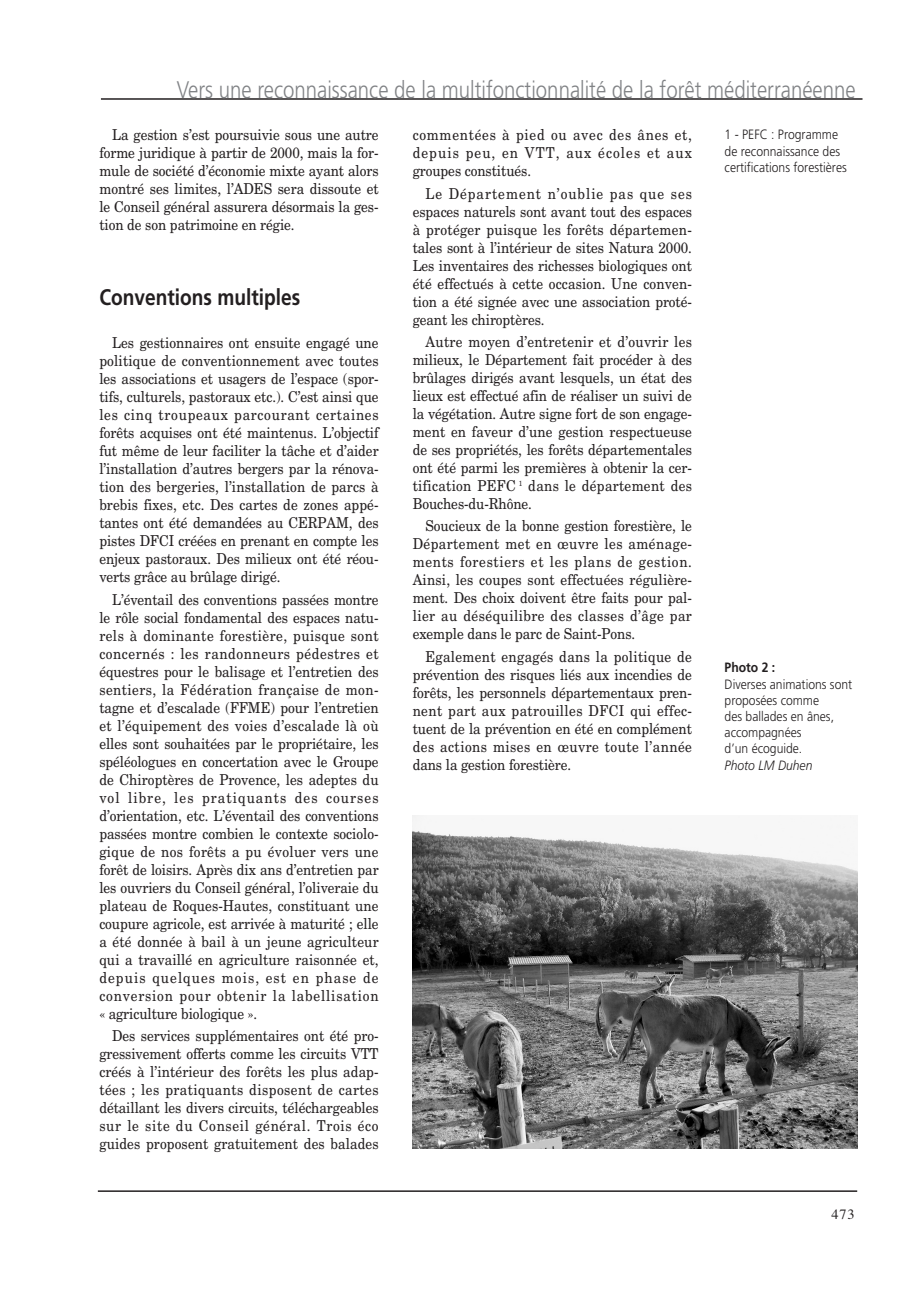
<style>
.page{position:relative;width:919px;height:1289px;background:#fff}
.page>*{position:absolute;margin:0;border:0;box-sizing:border-box;transform-origin:0 0}
.t1{font:300 24px "Frutiger";color:#808285;scale:.85 1}
.t2{font:700 22.5px "Frutiger";color:#231f20;scale:.85 1}
.t3{font:15px/18px "New Century Schlbk";letter-spacing:-.005em;color:#231f20;text-align:justify;scale:.9 1}
.t4{font:14.25px "Times";color:#231f20}
.t5{font:300 13.5px/16.2px "Frutiger";color:#231f20;scale:.9 1}
.t6{font:italic 300 13.5px "Frutiger";color:#231f20;scale:.9 1}
.t7{font:700 13.5px "Frutiger";color:#231f20;scale:.9 1}
</style>
<div class="page">
<hr style="left:98px;top:1190px;width:759px;height:1px;background:#231f20">
<hr style="left:101px;top:98px;width:761px;height:2px;background:#231f20">
<img style="left:412px;top:815px;width:445px;height:333px">
<h1 class="t1" style="left:177px;top:76px;width:800px">Vers une reconnaissance de la multifonctionnalité de la forêt méditerranéenne</h1>
<p class="t3" style="left:99px;top:126px;width:312px;text-indent:13px">La gestion s’est poursuivie sous une autre forme juridique à partir de 2000, mais la for&shy;mule de société d’économie mixte ayant alors montré ses limites, l’ADES sera dissoute et le Conseil général assurera désormais la ges&shy;tion de son patrimoine en régie.</p>
<p class="t3" style="left:412px;top:126px;width:312px">commentées à pied ou avec des ânes et, depuis peu, en VTT, aux écoles et aux groupes constitués.</p>
<p class="t3" style="left:412px;top:184px;width:312px;text-indent:13px">Le Département n’oublie pas que ses espaces naturels sont avant tout des espaces à protéger puisque les forêts départemen&shy;tales sont à l’intérieur de sites Natura 2000.<br>Les inventaires des richesses biologiques ont été effectués à cette occasion. Une conven&shy;tion a été signée avec une association proté&shy;geant les chiroptères.</p>
<p class="t3" style="left:412px;top:332px;width:312px;text-indent:13px">Autre moyen d’entretenir et d’ouvrir les milieux, le Département fait procéder à des brûlages dirigés avant lesquels, un état des lieux est effectué afin de réaliser un suivi de la végétation. Autre signe fort de son engage&shy;ment en faveur d’une gestion respectueuse de ses propriétés, les forêts départementales ont été parmi les premières à obtenir la cer&shy;tification PEFC <sup>1</sup> dans le département des Bouches-du-Rhône.</p>
<p class="t3" style="left:412px;top:516px;width:312px;text-indent:13px">Soucieux de la bonne gestion forestière, le Département met en œuvre les aménage&shy;ments forestiers et les plans de gestion.<br>Ainsi, les coupes sont effectuées régulière&shy;ment. Des choix doivent être faits pour pal&shy;lier au déséquilibre des classes d’âge par exemple dans le parc de Saint-Pons.</p>
<p class="t3" style="left:412px;top:647px;width:312px;text-indent:13px">Egalement engagés dans la politique de prévention des risques liés aux incendies de forêts, les personnels départementaux pren&shy;nent part aux patrouilles DFCI qui effec&shy;tuent de la prévention en été en complément des actions mises en œuvre toute l’année dans la gestion forestière.</p>
<p class="t5" style="left:724px;top:127px;width:137px">1 - PEFC : Programme de reconnaissance des certifications forestières</p>
<h2 class="t2" style="left:99px;top:284px;width:238px">Conventions multiples</h2>
<p class="t3" style="left:99px;top:333px;width:312px;text-indent:13px">Les gestionnaires ont ensuite engagé une politique de conventionnement avec toutes les associations et usagers de l’espace (spor&shy;tifs, culturels, pastoraux etc.). C’est ainsi que les cinq troupeaux parcourant certaines forêts acquises ont été maintenus. L’objectif fut même de leur faciliter la tâche et d’aider l’installation d’autres bergers par la rénova&shy;tion des bergeries, l’installation de parcs à brebis fixes, etc. Des cartes de zones appé&shy;tantes ont été demandées au CERPAM, des pistes DFCI créées en prenant en compte les enjeux pastoraux. Des milieux ont été réou&shy;verts grâce au brûlage dirigé.</p>
<p class="t3" style="left:99px;top:590px;width:312px;text-indent:13px">L’éventail des conventions passées montre le rôle social fondamental des espaces natu&shy;rels à dominante forestière, puisque sont concernés : les randonneurs pédestres et équestres pour le balisage et l’entretien des sentiers, la Fédération française de mon&shy;tagne et d’escalade (FFME) pour l’entretien et l’équipement des voies d’escalade là où elles sont souhaitées par le propriétaire, les spéléologues en concertation avec le Groupe de Chiroptères de Provence, les adeptes du vol libre, les pratiquants des courses d’orientation, etc. L’éventail des conventions passées montre combien le contexte sociolo&shy;gique de nos forêts a pu évoluer vers une forêt de loisirs. Après dix ans d’entretien par les ouvriers du Conseil général, l’oliveraie du plateau de Roques-Hautes, constituant une coupure agricole, est arrivée à maturité ; elle a été donnée à bail à un jeune agriculteur qui a travaillé en agriculture raisonnée et, depuis quelques mois, est en phase de conversion pour obtenir la labellisation « agriculture biologique ».</p>
<p class="t3" style="left:99px;top:1026px;width:312px;text-indent:13px">Des services supplémentaires ont été pro&shy;gressivement offerts comme les circuits VTT créés à l’intérieur des forêts les plus adap&shy;tées ; les pratiquants disposent de cartes détaillant les divers circuits, téléchargeables sur le site du Conseil général. Trois éco guides proposent gratuitement des balades</p>
<p class="t7" style="left:724px;top:659px;width:58px">Photo 2 :</p>
<p class="t5" style="left:724px;top:675px;width:143px">Diverses animations sont proposées comme<br>des ballades en ânes, accompagnées<br>d’un écoguide.</p>
<p class="t6" style="left:724px;top:757px;width:99px">Photo LM Duhen</p>
<p class="t4" style="left:831px;top:1200px;width:24px">473</p>
</div>
